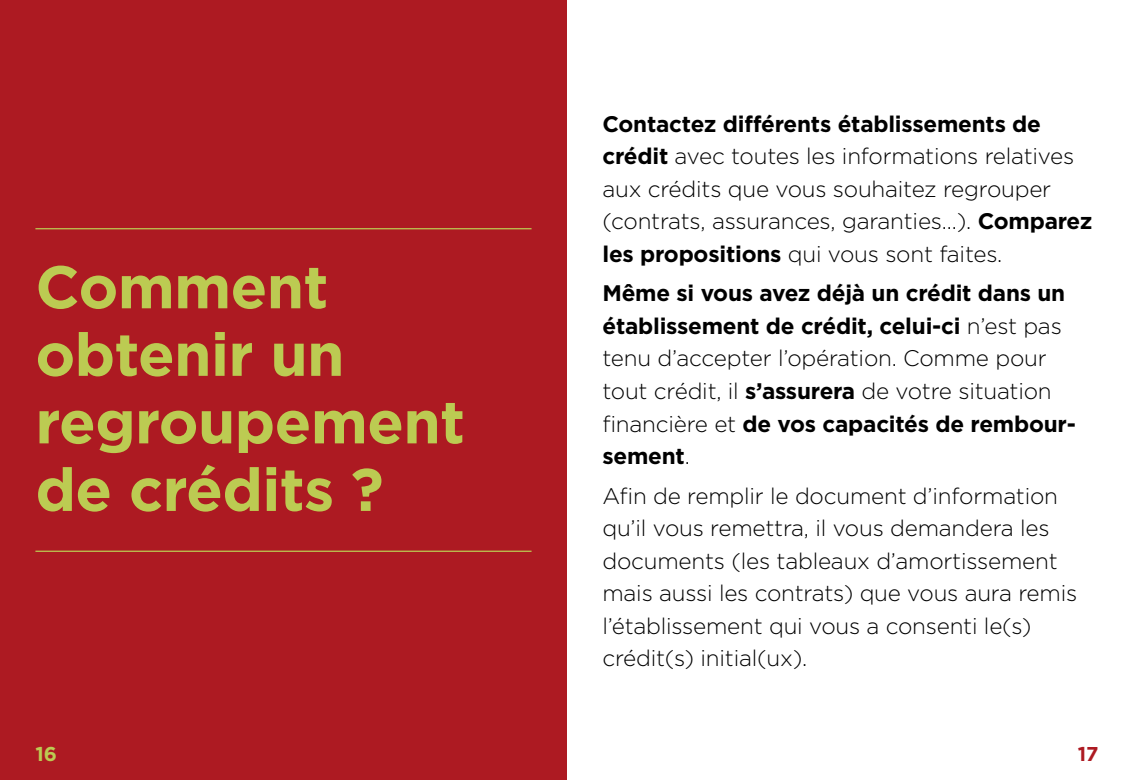
<style>
.page{position:relative;width:1134px;height:780px;background:#fff}
.page>*{position:absolute;margin:0;border:0;box-sizing:border-box;transform-origin:0 0}
.H1_-_chapitres{font:700 60px/67.5px "Gotham";letter-spacing:-.01em;color:#bccb52}
.Texte_-_puces{font:300 22.5px/32.5px "Gotham";letter-spacing:-.01em;color:#000}
.Texte_-_puces-2{font:700 22.5px/32.5px "Gotham";letter-spacing:-.01em;color:#000}
.t1{font:700 20px "Gotham";color:#bccb52}
.t2{font:700 20px "Gotham";color:#ad1a22}
.s1{font-weight:700}
.s2{font-weight:300}
</style>
<div class="page">
<div style="left:0;top:0;width:567px;height:780px;background:#ad1a22"></div>
<hr style="left:35px;top:550px;width:496px;height:2px;background:#bccb52">
<hr style="left:35px;top:228px;width:496px;height:1px;background:#bccb52">
<h1 class="H1_-_chapitres" style="left:35px;top:253px;width:431px">Comment obtenir un regroupement de crédits ?</h1>
<p class="Texte_-_puces" style="left:602px;top:107px;width:492px"><span class="s1">Contactez différents établissements de crédit</span> avec toutes les informations relatives aux crédits que vous souhaitez regrouper (contrats, assurances, garanties...). <span class="s1">Comparez les propositions</span> qui vous sont faites.</p>
<p class="Texte_-_puces-2" style="left:602px;top:277px;width:475px">Même si vous avez déjà un crédit dans un établissement de crédit, celui-ci <span class="s2">n’est pas tenu d’accepter l’opération. Comme pour tout crédit, il</span> s’assurera <span class="s2">de votre situation financière et</span> de vos capacités de rembour&shy;sement<span class="s2">.</span></p>
<p class="Texte_-_puces" style="left:602px;top:479px;width:476px">Afin de remplir le document d’information qu’il vous remettra, il vous demandera les documents (les tableaux d’amortissement mais aussi les contrats) que vous aura remis l’établissement qui vous a consenti le(s) crédit(s) initial(ux).</p>
<p class="t1" style="left:35px;top:740px;width:23px">16</p>
<p class="t2" style="left:1078px;top:740px;width:22px">17</p>
</div>
